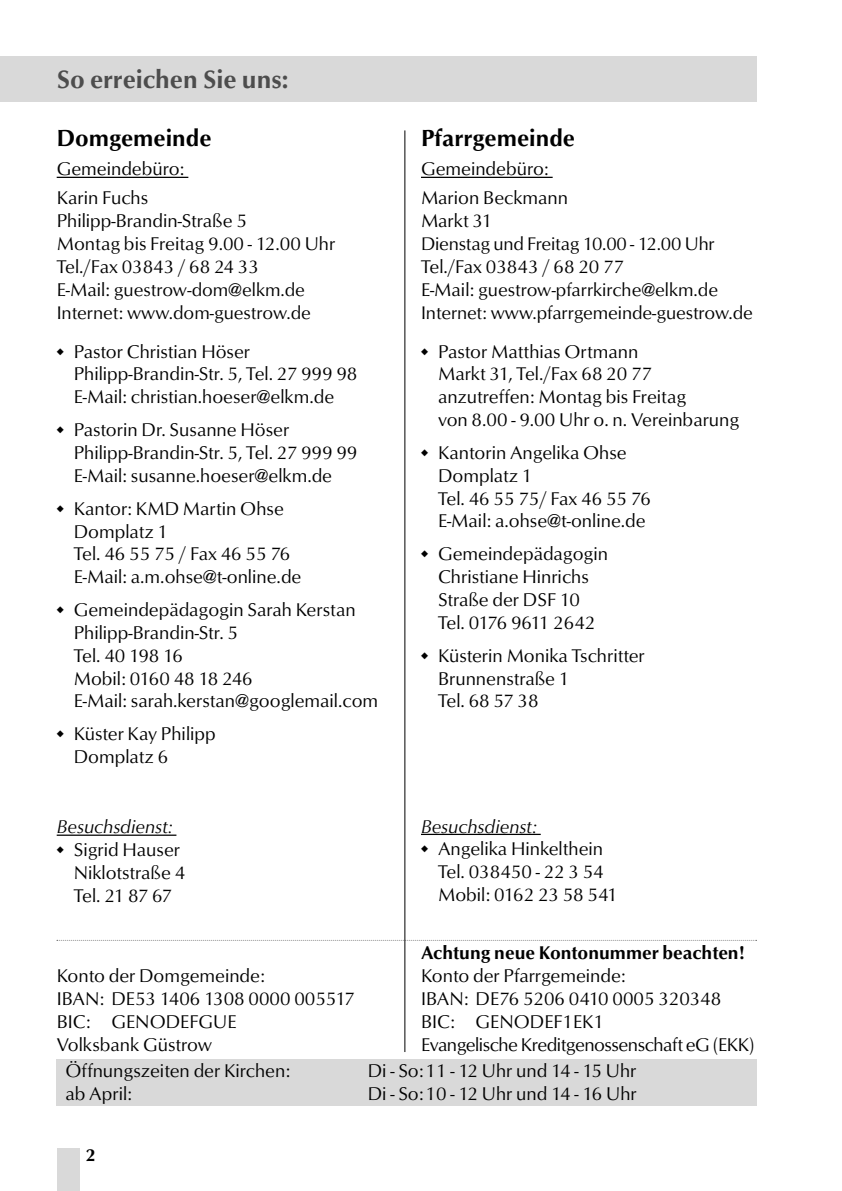
<style>
.page{position:relative;width:842px;height:1191px;background:#fff}
.page>*{position:absolute;margin:0;border:0;box-sizing:border-box;transform-origin:0 0}
.t1{font:500 26px "Optus T";color:#4d4d4d}
.t2{font:500 24px "Optus T";color:#000}
.t3{font:19px/22.8px "Optus T";color:#000}
.t4{font:19px "Optus T";letter-spacing:-.025em;color:#000}
.t5{font:500 19px "Optus T";color:#000}
.t6{font:italic 19px "Optus T";color:#000}
.t7{font:18.8px/22.8px "Optus T";letter-spacing:-.005em;color:#000}
.t8{font:500 18px "Optus T";color:#000}
.s1{font-size:19px}
</style>
<div class="page">
<div style="left:0;top:57px;width:757px;height:45px;background:#d9d9d9"></div>
<div style="left:57px;top:1148px;width:22px;height:43px;background:#d9d9d9"></div>
<div style="left:57px;top:1059px;width:700px;height:47px;background:#d9d9d9"></div>
<hr style="left:57px;top:177px;width:131px;height:1px;background:#000">
<hr style="left:57px;top:834px;width:119px;height:2px;background:#000">
<hr style="left:421px;top:177px;width:132px;height:1px;background:#000">
<hr style="left:421px;top:833px;width:120px;height:2px;background:#000">
<hr style="left:404px;top:130px;width:1px;height:922px;background:#000">
<h1 class="t1" style="left:57px;top:64px;width:233px">So erreichen Sie uns:</h1>
<p class="t2" style="left:57px;top:124px;width:156px">Domgemeinde</p>
<p class="t3" style="left:57px;top:154px;width:129px;line-height:29px">Gemeindebüro:<br>Karin Fuchs</p>
<p class="t3" style="left:57px;top:209px;width:280px">Philipp-Brandin-Straße 5<br>Montag bis Freitag 9.00 - 12.00 Uhr<br>Tel./Fax 03843 / 68 24 33</p>
<p class="t7" style="left:57px;top:278px;width:256px"><span class="s1">E-Mail:</span> guestrow-dom@elkm.de<br>Internet: www.dom-guestrow.de</p>
<p class="t3" style="left:74px;top:339px;width:285px;text-indent:-17px">◆ Pastor Christian Höser<br>Philipp-Brandin-Str. 5, Tel. 27 999 98<br>E-Mail: christian.hoeser@elkm.de</p>
<p class="t3" style="left:74px;top:418px;width:285px;text-indent:-17px">◆ Pastorin Dr. Susanne Höser<br>Philipp-Brandin-Str. 5, Tel. 27 999 99<br>E-Mail: susanne.hoeser@elkm.de</p>
<p class="t3" style="left:74px;top:497px;width:229px;text-indent:-17px">◆ Kantor: KMD Martin Ohse<br>Domplatz 1<br>Tel. 46 55 75 / Fax 46 55 76<br>E-Mail: a.m.ohse@t-online.de</p>
<p class="t3" style="left:74px;top:598px;width:306px;text-indent:-17px">◆ Gemeindepädagogin Sarah Kerstan<br>Philipp-Brandin-Str. 5<br>Tel. 40 198 16<br>Mobil: 0160 48 18 246<br>E-Mail: sarah.kerstan@googlemail.com</p>
<p class="t3" style="left:74px;top:722px;width:144px;text-indent:-17px">◆ Küster Kay Philipp<br>Domplatz 6</p>
<p class="t6" style="left:57px;top:815px;width:117px">Besuchsdienst:</p>
<p class="t3" style="left:74px;top:838px;width:113px;text-indent:-17px">◆ Sigrid Hauser<br>Niklotstraße 4<br>Tel. 21 87 67</p>
<p class="t2" style="left:421px;top:124px;width:156px">Pfarrgemeinde</p>
<p class="t3" style="left:421px;top:154px;width:149px;line-height:29px">Gemeindebüro:<br>Marion Beckmann</p>
<p class="t3" style="left:421px;top:209px;width:73px">Markt 31</p>
<p class="t7" style="left:421px;top:232px;width:295px">Dienstag und Freitag 10.00 - 12.00 Uhr</p>
<p class="t3" style="left:421px;top:255px;width:204px">Tel./Fax 03843 / 68 20 77</p>
<p class="t7" style="left:421px;top:278px;width:333px"><span class="s1">E-Mail:</span> guestrow-pfarrkirche@elkm.de<br>Internet: www.pfarrgemeinde-guestrow.de</p>
<p class="t3" style="left:438px;top:339px;width:303px;text-indent:-17px">◆ Pastor Matthias Ortmann<br>Markt 31, Tel./Fax 68 20 77 anzutreffen: Montag bis Freitag<br>von 8.00 - 9.00 Uhr o. n. Vereinbarung</p>
<p class="t3" style="left:438px;top:441px;width:214px;text-indent:-17px">◆ Kantorin Angelika Ohse<br>Domplatz 1<br>Tel. 46 55 75/ Fax 46 55 76<br>E-Mail: a.ohse@t-online.de</p>
<p class="t3" style="left:421px;top:542px;width:188px;text-align:center">◆ Gemeindepädagogin<br>Christiane Hinrichs<br>Straße der DSF 10<br>Tel. 0176 9611 2642</p>
<p class="t3" style="left:438px;top:644px;width:208px;text-indent:-17px">◆ Küsterin Monika Tschritter<br>Brunnenstraße 1<br>Tel. 68 57 38</p>
<p class="t6" style="left:421px;top:815px;width:117px">Besuchsdienst:</p>
<p class="t3" style="left:438px;top:837px;width:181px;text-indent:-17px">◆ Angelika Hinkelthein<br>Tel. 038450 - 22 3 54<br>Mobil: 0162 23 58 541</p>
<p class="t5" style="left:421px;top:941px;width:325px">Achtung neue Kontonummer beachten!</p>
<p class="t3" style="left:57px;top:964px;width:210px">Konto der Domgemeinde:</p>
<p class="t3" style="left:421px;top:964px;width:206px">Konto der Pfarrgemeinde:</p>
<p class="t3" style="left:57px;top:987px;width:299px">IBAN: DE53 1406 1308 0000 005517</p>
<p class="t3" style="left:421px;top:987px;width:302px">IBAN: DE76 5206 0410 0005 320348</p>
<p class="t3" style="left:57px;top:1009px;width:181px">BIC: GENODEFGUE</p>
<p class="t3" style="left:421px;top:1009px;width:185px">BIC: GENODEF1EK1</p>
<p class="t3" style="left:57px;top:1032px;width:157px">Volksbank Güstrow</p>
<p class="t4" style="left:421px;top:1032px;width:335px">Evangelische Kreditgenossenschaft eG (EKK)</p>
<p class="t3" style="left:65px;top:1059px;width:226px">Öffnungszeiten der Kirchen:</p>
<p class="t3" style="left:368px;top:1059px;width:270px">Di - So:11 - 12 Uhr und 14 - 15 Uhr</p>
<p class="t3" style="left:65px;top:1082px;width:68px">ab April:</p>
<p class="t3" style="left:368px;top:1082px;width:271px">Di - So:10 - 12 Uhr und 14 - 16 Uhr</p>
<p class="t8" style="left:86px;top:1144px;width:11px">2</p>
</div>
